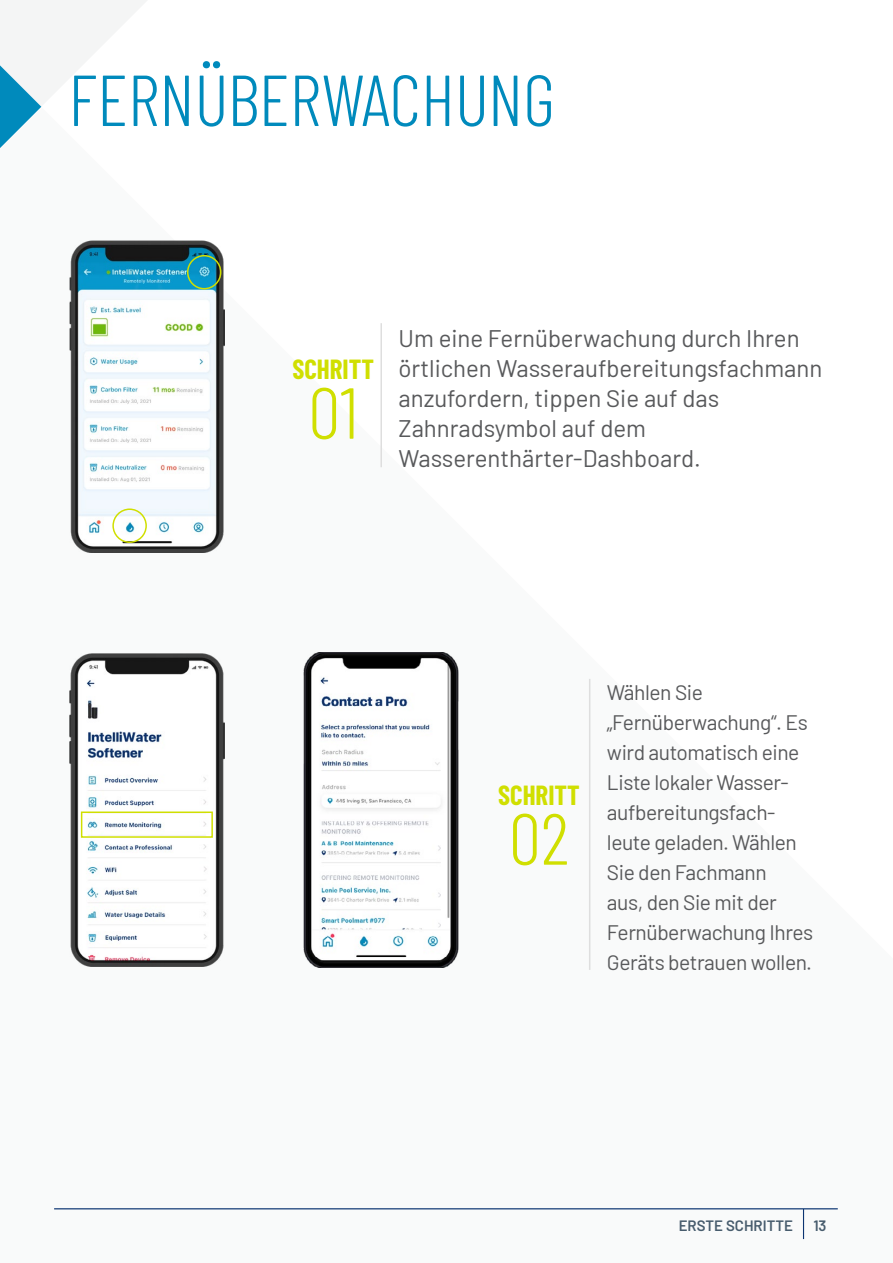
<style>
.page{position:relative;width:893px;height:1263px;background:#fff}
.page>*{position:absolute;margin:0;border:0;box-sizing:border-box;transform-origin:0 0}
.t1{font:300 72px "Barlow Condensed";color:#008abc}
.t2{font:300 72px "Barlow Condensed";color:#d0df00}
.t3{font:700 27px "Barlow Condensed";color:#d0df00}
.t4{font:24px/30px "Barlow";color:#58595b}
.t5{font:21px/30px "Barlow";letter-spacing:-.02em;color:#58595b}
.t6{font:600 15px "Barlow";color:#475c6d}
</style>
<div class="page">
<svg style="left:0;top:0;width:147px;height:148px"></svg>
<hr style="left:54px;top:1208px;width:784px;height:1px;background:#0c3471">
<hr style="left:803px;top:1209px;width:1px;height:30px;background:#0c3471">
<img style="left:69px;top:654px;width:155px;height:312px">
<img style="left:304px;top:652px;width:155px;height:315px">
<img style="left:69px;top:241px;width:155px;height:312px">
<div style="left:112px;top:508px;width:35px;height:35px;border:2px solid #d0df00;border-radius:50%"></div>
<div style="left:187px;top:255px;width:34px;height:34px;border:2px solid #d0df00;border-radius:50%"></div>
<div style="left:81px;top:811px;width:132px;height:27px;border:2px solid #d0df00"></div>
<hr style="left:380px;top:323px;width:2px;height:144px;background:#dedede">
<hr style="left:589px;top:679px;width:1px;height:291px;background:#dedede">
<h1 class="t1" style="left:68px;top:49px;width:488px">FERNÜBERWACHUNG</h1>
<p class="t3" style="left:292px;top:350px;width:83px">SCHRITT</p>
<h1 class="t2" style="left:308px;top:361px;width:51px">01</h1>
<p class="t4" style="left:398px;top:322px;width:425px">Um eine Fernüberwachung durch Ihren örtlichen Wasseraufbereitungsfachmann anzufordern, tippen Sie auf das<br>Zahnradsymbol auf dem<br>Wasserenthärter-Dashboard.</p>
<p class="t3" style="left:498px;top:776px;width:83px">SCHRITT</p>
<h1 class="t2" style="left:509px;top:787px;width:62px">02</h1>
<p class="t5" style="left:607px;top:676px;width:208px">Wählen Sie „Fernüberwachung“. Es wird automatisch eine<br>Liste lokaler Wasser&shy;aufbereitungsfach&shy;leute geladen. Wählen<br>Sie den Fachmann<br>aus, den Sie mit der<br>Fernüberwachung Ihres<br>Geräts betrauen wollen.</p>
<p class="t6" style="left:679px;top:1214px;width:116px">ERSTE SCHRITTE</p>
<p class="t6" style="left:813px;top:1214px;width:15px">13</p>
</div>
